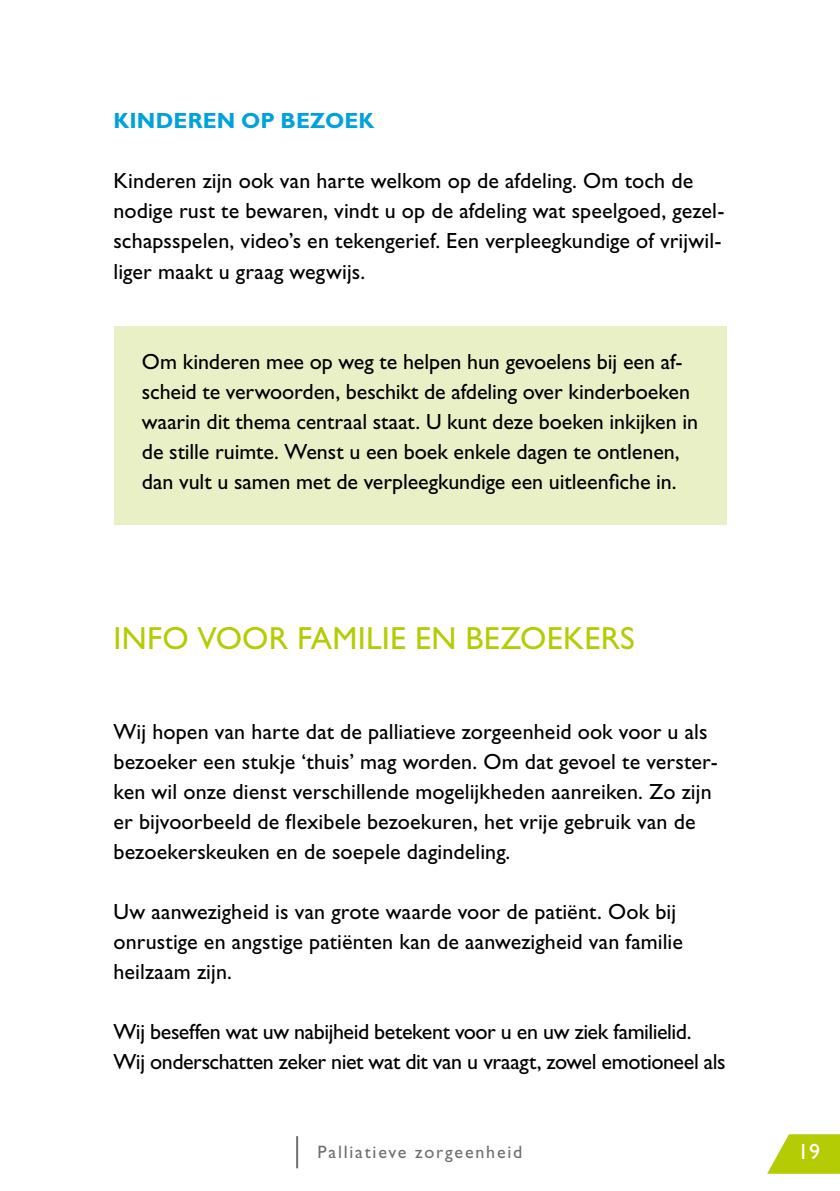
<style>
.page{position:relative;width:840px;height:1191px;background:#fff}
.page>*{position:absolute;margin:0;border:0;box-sizing:border-box;transform-origin:0 0}
.t1{font:32px "Gill Sans Std";letter-spacing:.005em;color:#b4cc04}
.t2{font:22px/30px "Gill Sans Std";color:#000}
.t3{font:22px/30px "Gill Sans Std";letter-spacing:-.02em;color:#000}
.t4{font:700 22px "Gill Sans Std";letter-spacing:.005em;color:#00a2dc}
.t5{font:22px "Gill Sans Std";color:#fff}
.t6{font:18px "Gill Sans Std";letter-spacing:.1em;color:#706f6f}
</style>
<div class="page">
<hr style="left:296px;top:1136px;width:2px;height:32px;background:#706f6f">
<svg style="left:767px;top:1134px;width:72px;height:39px"></svg>
<div style="left:113px;top:327px;width:613px;height:198px;background:#eaf0c6"></div>
<p class="t4" style="left:113px;top:108px;width:262px">KINDEREN OP BEZOEK</p>
<p class="t2" style="left:113px;top:166px;width:612px">Kinderen zijn ook van harte welkom op de afdeling. Om toch de nodige rust te bewaren, vindt u op de afdeling wat speelgoed, gezel&shy;schapsspelen, video’s en tekengerief. Een verpleegkundige of vrijwil&shy;liger maakt u graag wegwijs.</p>
<p class="t2" style="left:142px;top:346px;width:557px">Om kinderen mee op weg te helpen hun gevoelens bij een af&shy;scheid te verwoorden, beschikt de afdeling over kinderboeken waarin dit thema centraal staat. U kunt deze boeken inkijken in de stille ruimte. Wenst u een boek enkele dagen te ontlenen, dan vult u samen met de verpleegkundige een uitleenfiche in.</p>
<h1 class="t1" style="left:113px;top:619px;width:522px">INFO VOOR FAMILIE EN BEZOEKERS</h1>
<p class="t2" style="left:113px;top:716px;width:605px">Wij hopen van harte dat de palliatieve zorgeenheid ook voor u als bezoeker een stukje ‘thuis’ mag worden. Om dat gevoel te verster&shy;ken wil onze dienst verschillende mogelijkheden aanreiken. Zo zijn er bijvoorbeeld de flexibele bezoekuren, het vrije gebruik van de bezoekerskeuken en de soepele dagindeling.</p>
<p class="t2" style="left:113px;top:896px;width:570px">Uw aanwezigheid is van grote waarde voor de patiënt. Ook bij onrustige en angstige patiënten kan de aanwezigheid van familie heilzaam zijn.</p>
<p class="t3" style="left:113px;top:1016px;width:613px">Wij beseffen wat uw nabijheid betekent voor u en uw ziek familielid.<br>Wij onderschatten zeker niet wat dit van u vraagt, zowel emotioneel als</p>
<p class="t6" style="left:317px;top:1141px;width:206px">Palliatieve zorgeenheid</p>
<p class="t5" style="left:797px;top:1138px;width:23px">19</p>
</div>
